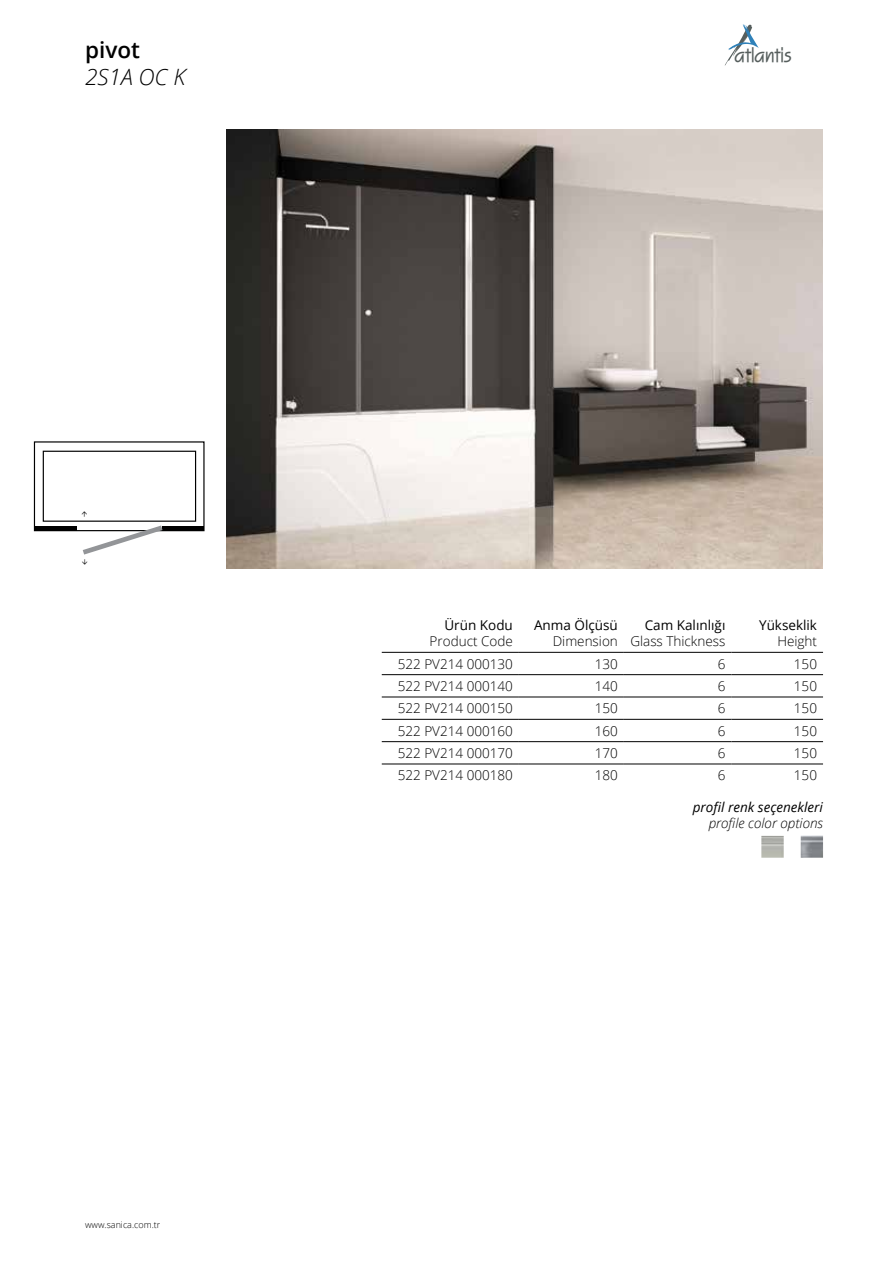
<style>
.page{position:relative;width:893px;height:1263px;background:#fff}
.page>*{position:absolute;margin:0;border:0;box-sizing:border-box;transform-origin:0 0}
.t1{font:italic 300 22.5px "Open Sans";color:#000}
.t2{font:600 22.5px "Open Sans";color:#000}
.t3{font:700 19.35px "Squire";color:#565e5d}
.t4{font:300 13.5px "Open Sans";color:#000}
.t5{font:13.5px "Open Sans";color:#000}
.t6{font:italic 13.5px "Open Sans";color:#000}
.t7{font:italic 300 13.5px "Open Sans";color:#000}
.t8{font:9.15px "Minion Pro";color:#000}
.t9{font:300 9px "Open Sans";color:#000}
</style>
<div class="page">
<svg style="left:725px;top:25px;width:34px;height:40px"></svg>
<img style="left:226px;top:129px;width:597px;height:439px">
<hr style="left:382px;top:652px;width:137px;height:1px;background:#000">
<hr style="left:519px;top:652px;width:105px;height:1px;background:#000">
<hr style="left:624px;top:652px;width:107px;height:1px;background:#000">
<hr style="left:731px;top:652px;width:92px;height:1px;background:#000">
<hr style="left:382px;top:674px;width:137px;height:1px;background:#000">
<hr style="left:519px;top:674px;width:105px;height:1px;background:#000">
<hr style="left:624px;top:674px;width:107px;height:1px;background:#000">
<hr style="left:731px;top:674px;width:92px;height:1px;background:#000">
<hr style="left:382px;top:697px;width:137px;height:1px;background:#000">
<hr style="left:519px;top:697px;width:105px;height:1px;background:#000">
<hr style="left:624px;top:697px;width:107px;height:1px;background:#000">
<hr style="left:731px;top:697px;width:92px;height:1px;background:#000">
<hr style="left:382px;top:719px;width:137px;height:1px;background:#000">
<hr style="left:519px;top:719px;width:105px;height:1px;background:#000">
<hr style="left:624px;top:719px;width:107px;height:1px;background:#000">
<hr style="left:731px;top:719px;width:92px;height:1px;background:#000">
<hr style="left:382px;top:741px;width:137px;height:1px;background:#000">
<hr style="left:519px;top:741px;width:105px;height:1px;background:#000">
<hr style="left:624px;top:741px;width:107px;height:1px;background:#000">
<hr style="left:731px;top:741px;width:92px;height:1px;background:#000">
<hr style="left:382px;top:764px;width:137px;height:1px;background:#000">
<hr style="left:519px;top:764px;width:105px;height:1px;background:#000">
<hr style="left:624px;top:764px;width:107px;height:1px;background:#000">
<hr style="left:731px;top:764px;width:92px;height:1px;background:#000">
<img style="left:801px;top:835px;width:22px;height:23px">
<img style="left:761px;top:836px;width:23px;height:22px">
<div style="left:43px;top:451px;width:153px;height:71px;border:1px solid #000"></div>
<div style="left:34px;top:526px;width:42px;height:5px;background:#000"></div>
<div style="left:162px;top:526px;width:42px;height:5px;background:#000"></div>
<svg style="left:83px;top:525px;width:79px;height:29px"></svg>
<h1 class="t2" style="left:85px;top:34px;width:56px">pivot</h1>
<h2 class="t3" style="left:734px;top:44px;width:59px">atlantis</h2>
<h1 class="t1" style="left:85px;top:61px;width:102px">2S1A OC K</h1>
<p class="t8" style="left:78px;top:517px;width:7px;rotate:-90deg">→</p>
<p class="t8" style="left:91px;top:559px;width:7px;rotate:90deg">→</p>
<p class="t9" style="left:85px;top:1219px;width:77px">www.sanica.com.tr</p>
<p class="t5" style="left:444px;top:616px;width:70px">Ürün Kodu</p>
<p class="t4" style="left:430px;top:632px;width:85px">Product Code</p>
<p class="t5" style="left:534px;top:616px;width:85px">Anma Ölçüsü</p>
<p class="t4" style="left:553px;top:632px;width:67px">Dimension</p>
<p class="t5" style="left:645px;top:616px;width:82px">Cam Kalınlığı</p>
<p class="t4" style="left:630px;top:632px;width:97px">Glass Thickness</p>
<p class="t5" style="left:759px;top:616px;width:59px">Yükseklik</p>
<p class="t4" style="left:777px;top:632px;width:41px">Height</p>
<p class="t4" style="left:398px;top:654px;width:117px">522 PV214 000130</p>
<p class="t4" style="left:595px;top:654px;width:25px">130</p>
<p class="t4" style="left:718px;top:654px;width:9px">6</p>
<p class="t4" style="left:794px;top:654px;width:25px">150</p>
<p class="t4" style="left:398px;top:677px;width:117px">522 PV214 000140</p>
<p class="t4" style="left:595px;top:677px;width:25px">140</p>
<p class="t4" style="left:718px;top:677px;width:9px">6</p>
<p class="t4" style="left:794px;top:677px;width:25px">150</p>
<p class="t4" style="left:398px;top:699px;width:117px">522 PV214 000150</p>
<p class="t4" style="left:595px;top:699px;width:25px">150</p>
<p class="t4" style="left:718px;top:699px;width:9px">6</p>
<p class="t4" style="left:794px;top:699px;width:25px">150</p>
<p class="t4" style="left:398px;top:721px;width:117px">522 PV214 000160</p>
<p class="t4" style="left:595px;top:721px;width:25px">160</p>
<p class="t4" style="left:718px;top:721px;width:9px">6</p>
<p class="t4" style="left:794px;top:721px;width:25px">150</p>
<p class="t4" style="left:398px;top:744px;width:117px">522 PV214 000170</p>
<p class="t4" style="left:595px;top:744px;width:25px">170</p>
<p class="t4" style="left:718px;top:744px;width:9px">6</p>
<p class="t4" style="left:794px;top:744px;width:25px">150</p>
<p class="t4" style="left:398px;top:766px;width:117px">522 PV214 000180</p>
<p class="t4" style="left:595px;top:766px;width:25px">180</p>
<p class="t4" style="left:718px;top:766px;width:9px">6</p>
<p class="t4" style="left:794px;top:766px;width:25px">150</p>
<p class="t6" style="left:693px;top:797px;width:132px">profil renk seçenekleri</p>
<p class="t7" style="left:709px;top:814px;width:116px">profile color options</p>
</div>
